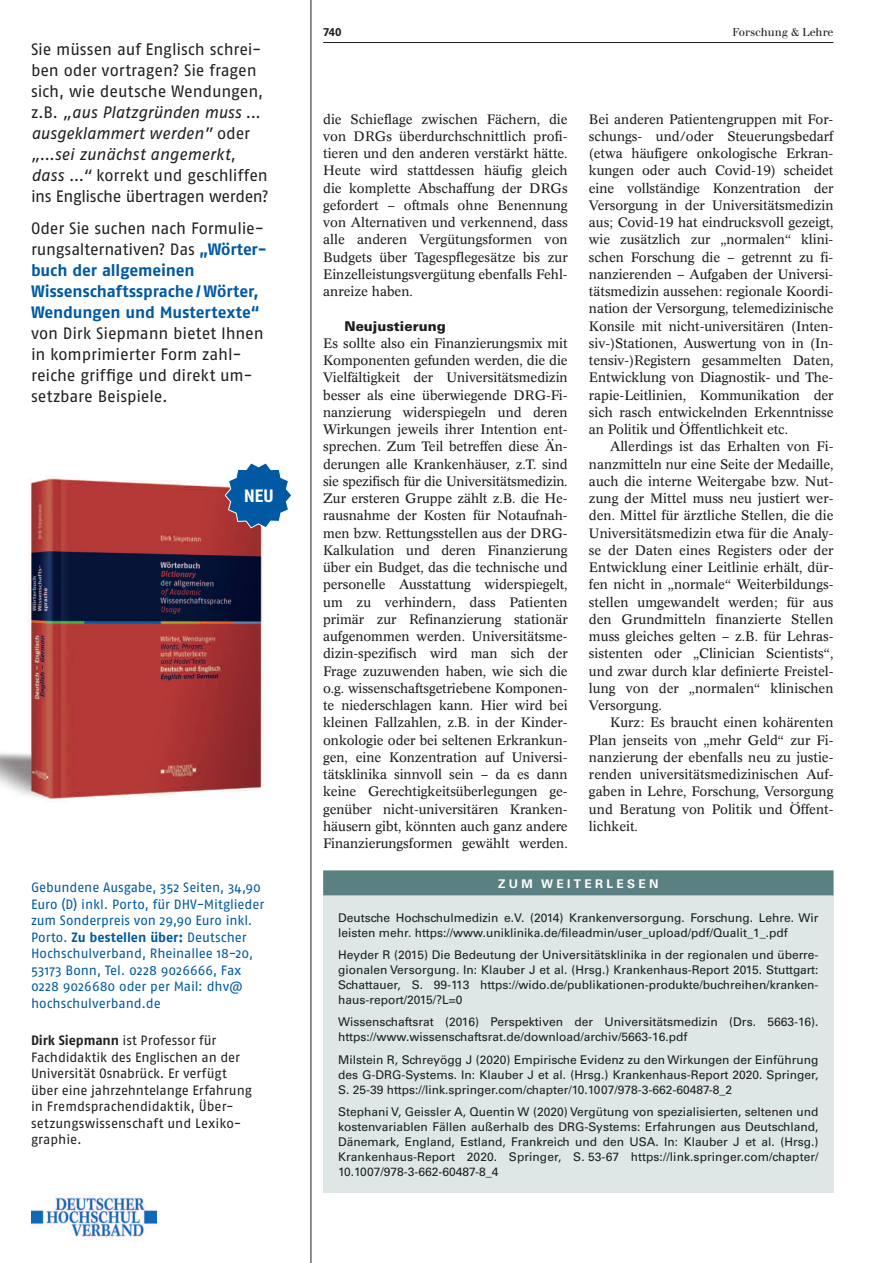
<style>
.page{position:relative;width:893px;height:1263px;background:#fff}
.page>*{position:absolute;margin:0;border:0;box-sizing:border-box;transform-origin:0 0}
.t1{font:700 17.85px "Fago No";color:#fff}
.t2{font:16.5px/21px "Fago No";letter-spacing:-.01em;color:#231f20}
.t3{font:700 16.5px/21px "Fago No";letter-spacing:-.005em;color:#0159a3}
.t4{font:13.5px/17.2px "Concorde BE";letter-spacing:-.005em;color:#1d1d1c;text-align:justify}
.t5{font:13.5px/16.5px "Fago No";letter-spacing:-.005em;color:#0159a3}
.t6{font:13.5px/16.5px "Fago No";color:#231f20}
.t7{font:900 13.5px "Univers LT";color:#1d1d1c}
.t8{font:12px/15px "Univers LT";color:#1d1d1c;text-align:justify}
.t9{font:700 12px "Univers LT";letter-spacing:.28em;color:#fff}
.t10{font:11.25px "Walbaum";color:#1d1d1c}
.t11{font:700 11.25px "Univers LT";color:#1d1d1c}
.s1{font-style:italic}
.s2{font-weight:400;color:#231f20}
.s3{font-weight:700}
</style>
<div class="page">
<hr style="left:323px;top:42px;width:510px;height:1px;background:#1d1d1c">
<img style="left:0;top:476px;width:264px;height:327px">
<svg style="left:224px;top:463px;width:68px;height:66px"></svg>
<img style="left:31px;top:1194px;width:125px;height:46px">
<hr style="left:311px;top:0;width:1px;height:1263px;background:#1d1d1c">
<div style="left:323px;top:870px;width:510px;height:323px;background:#dee6e6"></div>
<div style="left:323px;top:870px;width:510px;height:25px;background:#5a8081"></div>
<p class="t2" style="left:31px;top:41px;width:239px">Sie müssen auf Englisch schrei&shy;ben oder vortragen? Sie fragen sich, wie deutsche Wendungen, z.B. <span class="s1">„aus Platzgründen muss ... aus geklammert werden”</span> oder <span class="s1">„…sei zunächst angemerkt, dass …“</span> korrekt und geschliffen ins Englische übertragen werden?</p>
<p class="t3" style="left:31px;top:219px;width:237px"><span class="s2">Oder Sie suchen nach Formulie&shy;rungsalternativen? Das</span> „Wörter&shy;buch der allgemeinen<br>Wissenschaftssprache / Wörter,<br>Wendungen und Mustertexte“</p>
<p class="t2" style="left:31px;top:324px;width:234px">von Dirk Siepmann bietet Ihnen in komprimierter Form zahl&shy;reiche griffige und direkt um&shy;setzbare Beispiele.</p>
<h1 class="t1" style="left:244px;top:490px;width:32px">NEU</h1>
<p class="t11" style="left:323px;top:28px;width:20px">740</p>
<p class="t10" style="left:732px;top:28px;width:103px">Forschung &amp; Lehre</p>
<p class="t4" style="left:323px;top:111px;width:246px">die Schieflage zwischen Fächern, die von DRGs überdurchschnittlich profi&shy;tieren und den anderen verstärkt hätte.<br>Heute wird stattdessen häufig gleich die komplette Abschaffung der DRGs gefordert – oftmals ohne Benennung von Alternativen und verkennend, dass alle anderen Vergütungsformen von Budgets über Tagespflegesätze bis zur Einzelleistungsvergütung ebenfalls Fehl&shy;anreize haben.</p>
<p class="t7" style="left:344px;top:321px;width:103px">Neujustierung</p>
<p class="t4" style="left:323px;top:335px;width:246px">Es sollte also ein Finanzierungsmix mit Komponenten gefunden werden, die die Vielfältigkeit der Universitätsmedizin besser als eine überwiegende DRG-Fi&shy;nanzierung widerspiegeln und deren Wirkungen jeweils ihrer Intention ent&shy;sprechen. Zum Teil betreffen diese Än&shy;derungen alle Krankenhäuser, z.T. sind sie spezifisch für die Universitätsmedizin.<br>Zur ersteren Gruppe zählt z.B. die He&shy;rausnahme der Kosten für Notaufnah&shy;men bzw. Rettungsstellen aus der DRG-Kalkulation und deren Finanzierung über ein Budget, das die technische und personelle Ausstattung widerspiegelt, um zu verhindern, dass Patienten primär zur Refinanzierung stationär aufgenommen werden. Universitätsme&shy;dizin-spezifisch wird man sich der Frage zuzuwenden haben, wie sich die o.g. wissenschaftsgetriebene Komponen&shy;te niederschlagen kann. Hier wird bei kleinen Fallzahlen, z.B. in der Kinder&shy;onkologie oder bei seltenen Erkrankun&shy;gen, eine Konzentration auf Universi&shy;tätsklinika sinnvoll sein – da es dann keine Gerechtigkeitsüberlegungen ge&shy;genüber nicht-universitären Kranken&shy;häusern gibt, könnten auch ganz andere Finanzierungsformen gewählt werden.</p>
<p class="t4" style="left:589px;top:111px;width:246px">Bei anderen Patientengruppen mit For&shy;schungs- und/oder Steuerungsbedarf (etwa häufigere onkologische Erkran&shy;kungen oder auch Covid-19) scheidet eine vollständige Konzentration der Versorgung in der Universitätsmedizin aus; Covid-19 hat eindrucksvoll gezeigt, wie zusätzlich zur „normalen“ klini&shy;schen Forschung die – getrennt zu fi&shy;nanzierenden – Aufgaben der Universi&shy;tätsmedizin aussehen: regionale Koordi&shy;nation der Versorgung, telemedizinische Konsile mit nicht-universitären (Inten&shy;siv-)Stationen, Auswertung von in (In&shy;tensiv-)Registern gesammelten Daten, Entwicklung von Diagnostik- und The&shy;rapie-Leitlinien, Kommunikation der sich rasch entwickelnden Erkenntnisse an Politik und Öffentlichkeit etc.</p>
<p class="t4" style="left:589px;top:439px;width:246px;text-indent:21px">Allerdings ist das Erhalten von Fi&shy;nanzmitteln nur eine Seite der Medaille, auch die interne Weitergabe bzw. Nut&shy;zung der Mittel muss neu justiert wer&shy;den. Mittel für ärztliche Stellen, die die Universitätsmedizin etwa für die Analy&shy;se der Daten eines Registers oder der Entwicklung einer Leitlinie erhält, dür&shy;fen nicht in „normale“ Weiterbildungs&shy;stellen umgewandelt werden; für aus den Grundmitteln finanzierte Stellen muss gleiches gelten – z.B. für Lehras&shy;sistenten oder „Clinician Scientists“, und zwar durch klar definierte Freistel&shy;lung von der „normalen“ klinischen Versorgung.</p>
<p class="t4" style="left:589px;top:715px;width:246px;text-indent:21px">Kurz: Es braucht einen kohärenten Plan jenseits von „mehr Geld“ zur Fi&shy;nanzierung der ebenfalls neu zu justie&shy;renden universitätsmedizinischen Auf&shy;gaben in Lehre, Forschung, Versorgung und Beratung von Politik und Öffent&shy;lichkeit.</p>
<p class="t5" style="left:31px;top:880px;width:235px">Gebundene Ausgabe, 352 Seiten, 34,90<br>Euro (D) inkl. Porto, für DHV-Mitglieder zum Sonderpreis von 29,90 Euro inkl.<br>Porto. <span class="s3">Zu bestellen über:</span> Deutscher Hoch schulverband, Rhein allee 18-20, 53173 Bonn, Tel. 0228 9026666, Fax 0228 9026680 oder per Mail: dhv@ hochschulverband.de</p>
<p class="t9" style="left:498px;top:879px;width:162px">ZUM WEITERLESEN</p>
<p class="t8" style="left:338px;top:911px;width:482px">Deutsche Hochschulmedizin e.V. (2014) Krankenversorgung. Forschung. Lehre. Wir leisten mehr. https://www.uniklinika.de/fileadmin/user_upload/pdf/Qualit_1_.pdf</p>
<p class="t8" style="left:338px;top:948px;width:482px">Heyder R (2015) Die Bedeutung der Universitätsklinika in der regionalen und überre&shy;gionalen Versorgung. In: Klauber J et al. (Hrsg.) Krankenhaus-Report 2015. Stuttgart:<br>Schattauer, S. 99-113 https://wido.de/publikationen-produkte/buchreihen/kranken&shy;haus-report/2015/?L=0</p>
<p class="t8" style="left:338px;top:1015px;width:482px">Wissenschaftsrat (2016) Perspektiven der Universitätsmedizin (Drs. 5663-16). https://www.wissenschaftsrat.de/download/archiv/5663-16.pdf</p>
<p class="t8" style="left:338px;top:1053px;width:482px">Milstein R, Schreyögg J (2020) Empirische Evidenz zu den Wirkungen der Einführung des G-DRG-Systems. In: Klauber J et al. (Hrsg.) Krankenhaus-Report 2020. Springer, S. 25-39 https://link.springer.com/chapter/10.1007/978-3-662-60487-8_2</p>
<p class="t8" style="left:338px;top:1105px;width:482px">Stephani V, Geissler A, Quentin W (2020) Vergütung von spezialisierten, seltenen und kostenvariablen Fällen außerhalb des DRG-Systems: Erfahrungen aus Deutschland, Dänemark, England, Estland, Frankreich und den USA. In: Klauber J et al. (Hrsg.)<br>Krankenhaus-Report 2020. Springer, S. 53-67 https://link.springer.com/chapter/ 10.1007/978-3-662-60487-8_4</p>
<p class="t6" style="left:31px;top:1034px;width:222px"><span class="s3">Dirk Siepmann</span> ist Professor für<br>Fachdidak tik des Englischen an der<br>Univer sität Osnabrück. Er verfügt über eine jahrzehnte lange Erfahrung in Fremdsprachen didaktik, Über&shy;setzungswissenschaft und Lexiko&shy;graphie.</p>
</div>
